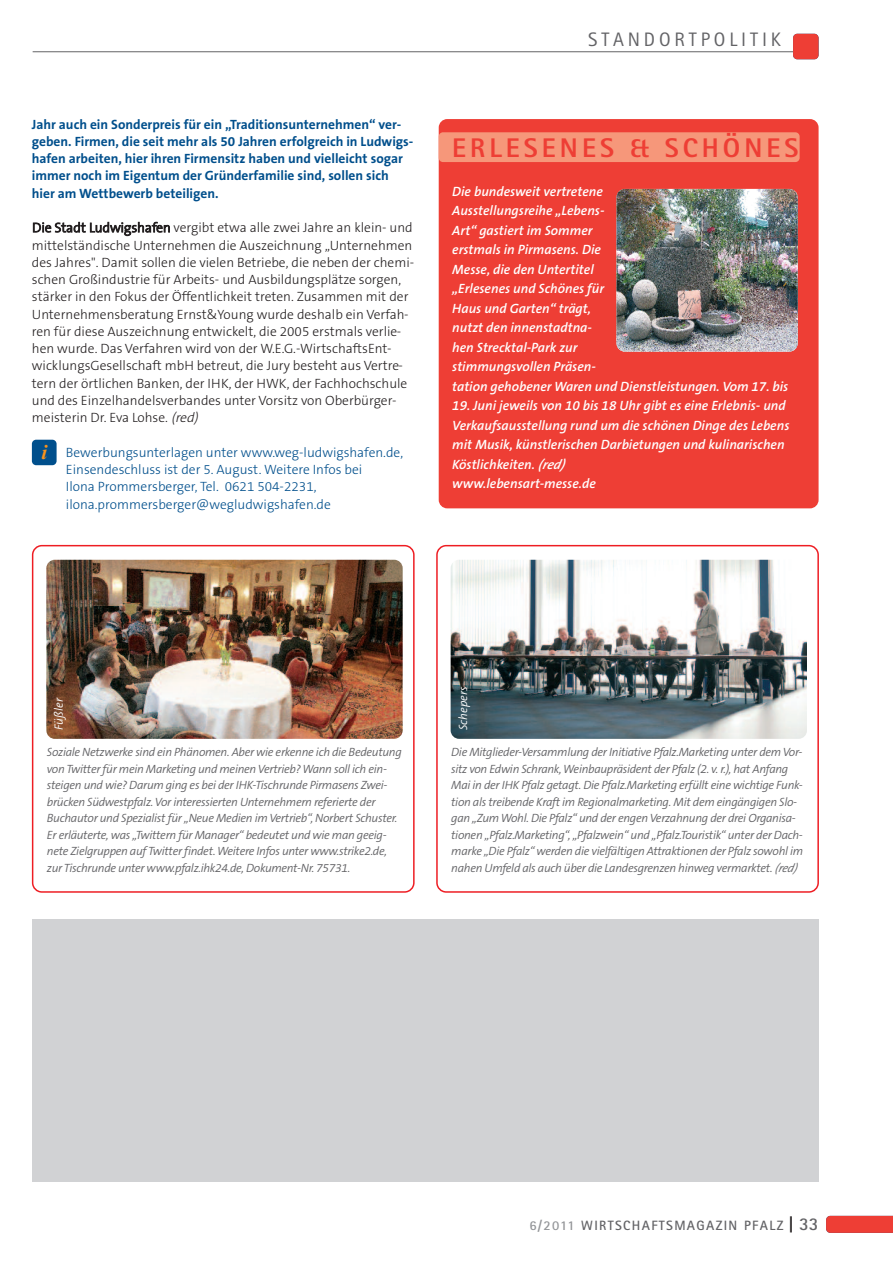
<style>
.page{position:relative;width:893px;height:1263px;background:#fff}
.page>*{position:absolute;margin:0;border:0;box-sizing:border-box;transform-origin:0 0}
.t1{font:800 27px "Rotis Sans Serif";letter-spacing:.15em;color:#ee3e35}
.t2{font:italic 700 21px "Times New Roman";color:#f7931d}
.t3{font:19.5px "Rotis Sans Serif";letter-spacing:.2em;color:#636366}
.t4{font:300 13.5px/17.2px "The Sans B3";color:#231f20}
.t5{font:italic 600 13.5px/19.5px "The Sans B6";color:#fff}
.t6{font:700 13.5px/17.2px "The Sans B7";color:#004f8c}
.t7{font:300 13.5px/17.2px "The Sans B3";color:#004f8c}
.t8{font:700 13.5px "Rotis Sans Serif";letter-spacing:.1em;color:#636366}
.t9{font:italic 300 12px/16.5px "The Sans B4";letter-spacing:-.025em;color:#636366}
.t10{font:italic 300 12px "The Sans B4";color:#fff}
.s1{font-style:italic}
.s2{color:#939598}
.s3{font-size:18px;color:#231f20}
.s4{font-size:18px}
</style>
<div class="page">
<hr style="left:33px;top:51px;width:774px;height:1px;background:#636366">
<svg style="left:826px;top:1216px;width:67px;height:17px"></svg>
<div style="left:793px;top:34px;width:26px;height:25px;background:#ee3e35;border-radius:4px"></div>
<div style="left:32px;top:440px;width:25px;height:25px;background:#004f8c;border-radius:4px"></div>
<svg style="left:32px;top:545px;width:383px;height:348px"></svg>
<img style="left:46px;top:560px;width:357px;height:179px;border-radius:9px">
<svg style="left:436px;top:545px;width:383px;height:348px"></svg>
<img style="left:451px;top:560px;width:355px;height:179px;border-radius:9px">
<div style="left:439px;top:119px;width:380px;height:389px;background:#ee3e35;border-radius:9px"></div>
<div style="left:439px;top:132px;width:361px;height:30px;background:#f6977a;border-radius:4px"></div>
<img style="left:616px;top:189px;width:182px;height:163px;border-radius:9px">
<div style="left:32px;top:920px;width:787px;height:262px;background:#d1d2d4"></div>
<p class="t6" style="left:32px;top:116px;width:383px">Jahr auch ein Sonderpreis für ein „Traditionsunternehmen“ ver&shy;geben. Firmen, die seit mehr als 50 Jahren erfolgreich in Ludwigs&shy;hafen arbeiten, hier ihren Firmensitz haben und vielleicht sogar immer noch im Eigentum der Gründerfamilie sind, sollen sich hier am Wettbewerb beteiligen.</p>
<p class="t4" style="left:32px;top:220px;width:384px">Die Stadt Ludwigshafen vergibt etwa alle zwei Jahre an klein- und mittelständische Unternehmen die Auszeichnung „Unternehmen des Jahres". Damit sollen die vielen Betriebe, die neben der chemi&shy;schen Großindustrie für Arbeits- und Ausbildungsplätze sorgen, stärker in den Fokus der Öffentlichkeit treten. Zusammen mit der Unternehmensberatung Ernst&amp;Young wurde deshalb ein Verfah&shy;ren für diese Auszeichnung entwickelt, die 2005 erstmals verlie&shy;hen wurde. Das Verfahren wird von der W.E.G.-WirtschaftsEnt&shy;wicklungsGesellschaft mbH betreut, die Jury besteht aus Vertre&shy;tern der örtlichen Banken, der IHK, der HWK, der Fachhochschule und des Einzelhandelsverbandes unter Vorsitz von Oberbürger&shy;meisterin Dr. Eva Lohse. <span class="s1">(red)</span></p>
<p class="t7" style="left:66px;top:444px;width:339px">Bewerbungsunterlagen unter www.weg-ludwigshafen.de, Einsendeschluss ist der 5. August. Weitere Infos bei<br>Ilona Prommersberger, Tel. 0621 504-2231, ilona.prommersberger@wegludwigshafen.de</p>
<p class="t2" style="left:41px;top:439px;width:7px">i</p>
<p class="t3" style="left:588px;top:32px;width:194px">STANDORTPOLITIK</p>
<p class="t1" style="left:452px;top:138px;width:348px">ERLESENES &amp; SCHÖNES</p>
<p class="t5" style="left:452px;top:182px;width:338px">Die bundesweit vertretene<br>Ausstellungsreihe „Lebens-<br>Art“ gastiert im Sommer<br>erstmals in Pirmasens. Die<br>Messe, die den Untertitel<br>„Erlesenes und Schönes für<br>Haus und Garten“ trägt,<br>nutzt den innenstadtna-<br>hen Strecktal-Park zur<br>stimmungsvollen Präsen-<br>tation gehobener Waren und Dienstleistungen. Vom 17. bis</p>
<p class="t5" style="left:452px;top:396px;width:339px">19. Juni jeweils von 10 bis 18 Uhr gibt es eine Erlebnis- und Verkaufsausstellung rund um die schönen Dinge des Lebens mit Musik, künstlerischen Darbietungen und kulinarischen Köstlichkeiten. (red)<br>www.lebensart-messe.de</p>
<p class="t10" style="left:53px;top:730px;width:33px;rotate:-90deg">Füßler</p>
<p class="t9" style="left:47px;top:744px;width:356px">Soziale Netzwerke sind ein Phänomen. Aber wie erkenne ich die Bedeutung vonTwitterfür mein Marketing und meinen Vertrieb?Wann soll ich ein&shy;steigen und wie? Darum ging es bei der IHK-Tischrunde Pirmasens Zwei&shy;brücken Südwestpfalz. Vor interessierten Unternehmern referierte der Buchautor und Spezialist für „Neue Medien im Vertrieb“, Norbert Schuster.<br>Er erläuterte, was „Twittern für Manager“ bedeutet und wie man geeig&shy;nete Zielgruppen aufTwitterfindet.Weitere Infos unter www.strike2.de, zurTischrunde unter www.pfalz.ihk24.de, Dokument-Nr. 75731.</p>
<p class="t10" style="left:457px;top:730px;width:45px;rotate:-90deg">Schepers</p>
<p class="t9" style="left:451px;top:744px;width:354px">Die Mitglieder-Versammlung der Initiative Pfalz.Marketing unter dem Vor&shy;sitz von Edwin Schrank,Weinbaupräsident der Pfalz (2. v. r.), hat Anfang Mai in der IHK Pfalz getagt. Die Pfalz.Marketing erfüllt eine wichtige Funk&shy;tion als treibende Kraft im Regionalmarketing. Mit dem eingängigen Slo&shy;gan „ZumWohl. Die Pfalz“ und der engen Verzahnung der drei Organisa&shy;tionen „Pfalz.Marketing“, „Pfalzwein“ und „Pfalz.Touristik“ unter der Dach&shy;marke „Die Pfalz“ werden die vielfältigen Attraktionen der Pfalz sowohl im nahen Umfeld als auch über die Landesgrenzen hinweg vermarktet. (red)</p>
<p class="t8" style="left:529px;top:1221px;width:291px"><span class="s2">6/2011</span> WIRTSCHAFTSMAGAZIN PFALZ <span class="s3">|</span> <span class="s4">33</span></p>
</div>
